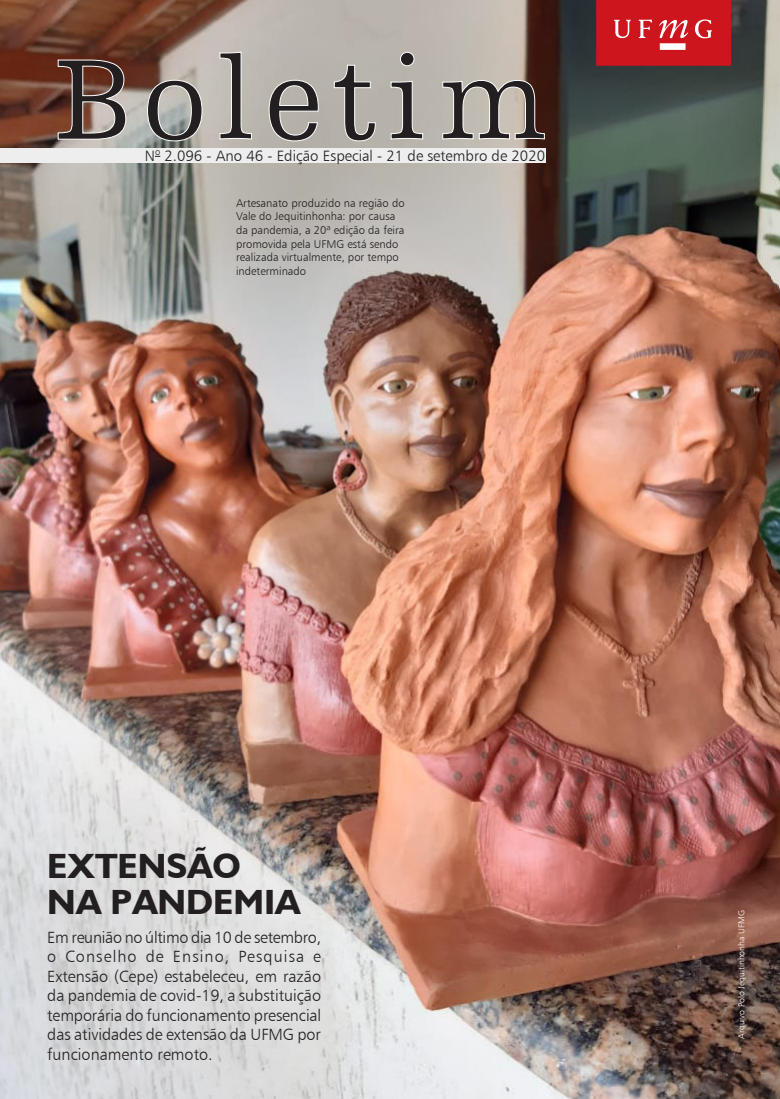
<style>
.page{position:relative;width:780px;height:1099px;background:#fff}
.page>*{position:absolute;margin:0;border:0;box-sizing:border-box;transform-origin:0 0}
.TITULO{font:700 35px/36.2px "Humanist 521 BT";color:#231f20}
.PAGINA_CAPA{font:16.25px/19.5px "Humanist 777 BT Light B";color:#231f20;text-align:justify}
.t1{font:15px "Humanist 777 BT Light B";color:#231f20}
.LEGENDA{font:11.25px/13.5px "Humanist 777 BT Light B";color:#231f20}
.CREDITO_FOTOS{font:8.75px "Humanist 777 BT Light B";color:#fff}
</style>
<div class="page">
<img style="left:0;top:0;width:780px;height:1098px">
<div style="left:0;top:148px;width:545px;height:15px;background:#eeeeef"></div>
<svg style="left:596px;top:0;width:135px;height:66px;background:#cf262d"></svg>
<svg style="left:58px;top:52px;width:486px;height:89px;background:#958c85"></svg>
<div style="left:400px;top:52px;width:14px;height:14px;background:#231f20;border-radius:50%"></div>
<div style="left:400px;top:52px;width:14px;height:14px;border:1px solid #fff;border-radius:50%"></div>
<p class="t1" style="left:145px;top:146px;width:402px">N<sup>o</sup> 2.096 - Ano 46 - Edição Especial - 21 de setembro de 2020</p>
<p class="LEGENDA" style="left:236px;top:196px;width:170px">Artesanato produzido na região do<br>Vale do Jequitinhonha: por causa da pandemia, a 20ª edição da feira promovida pela UFMG está sendo realizada virtualmente, por tempo indeterminado</p>
<p class="TITULO" style="left:47px;top:846px;width:255px">EXTENSÃO<br>NA PANDEMIA</p>
<p class="PAGINA_CAPA" style="left:47px;top:926px;width:275px">Em reunião no último dia 10 de setembro, o Conselho de Ensino, Pesquisa e Extensão (Cepe) estabeleceu, em razão da pandemia de covid-19, a substituição temporária do funcionamento presencial das atividades de extensão da UFMG por funcionamento remoto.</p>
<p class="CREDITO_FOTOS" style="left:736px;top:1038px;width:130px;rotate:-90deg">Arquivo Polo Jequitinhonha UFMG</p>
</div>
